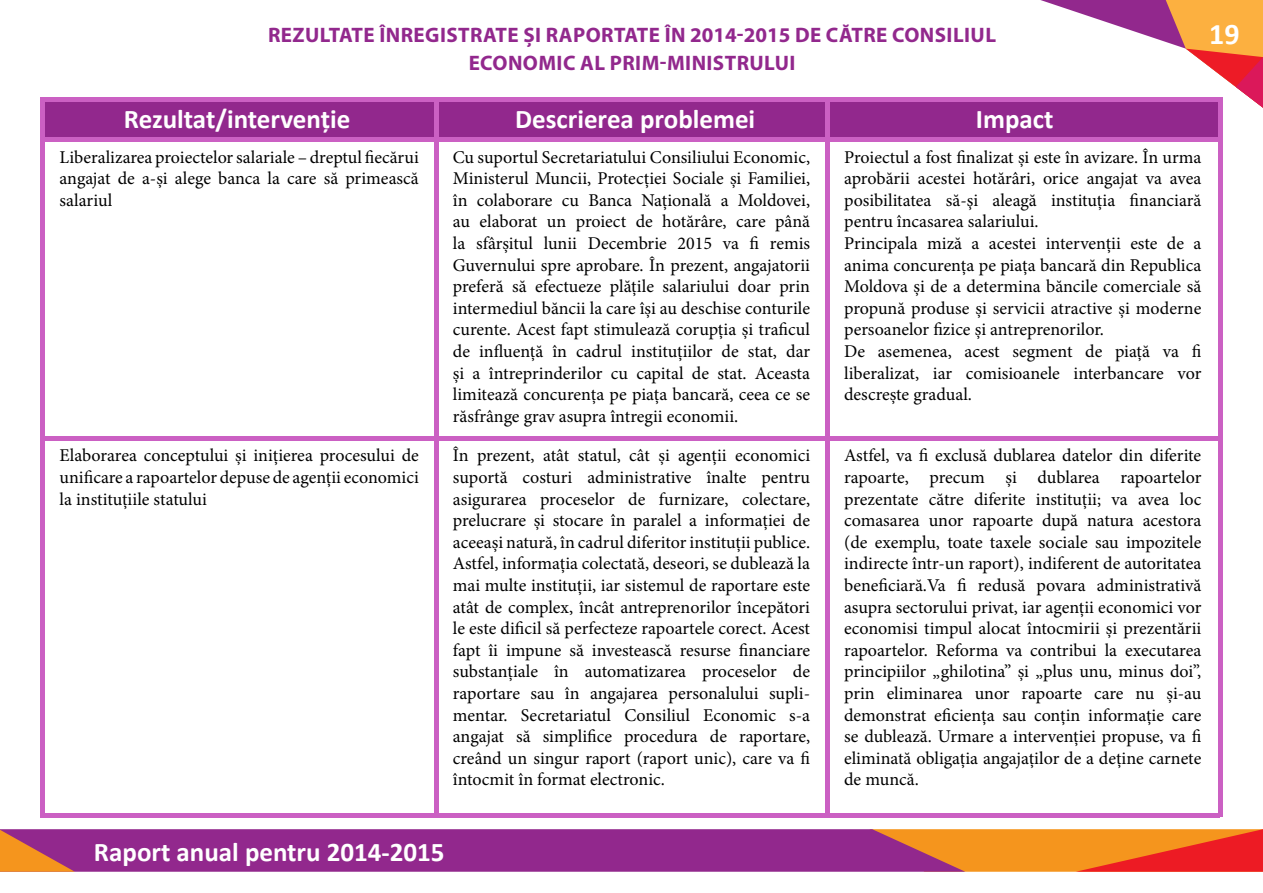
<style>
.page{position:relative;width:1263px;height:893px;background:#fff}
.page>*{position:absolute;margin:0;border:0;box-sizing:border-box;transform-origin:0 0}
.t1{font:700 30px "Calibri";color:#fff}
.t2{font:700 27px "Calibri";color:#fff}
.t3{font:700 21px "Myriad Pro";letter-spacing:.02em;color:#92288d}
.t4{font:18px/21.6px "Minion Pro";color:#000;text-align:justify}
</style>
<div class="page">
<div style="left:44px;top:100px;width:1176px;height:38px;background:#92288d"></div>
<hr style="left:42px;top:436px;width:1179px;height:4px;background:#cb60c3">
<div style="left:41px;top:137px;width:1181px;height:5px;background:#cb60c3"></div>
<hr style="left:41px;top:97px;width:1181px;height:4px;background:#cb60c3">
<hr style="left:41px;top:97px;width:4px;height:720px;background:#cb60c3">
<hr style="left:434px;top:99px;width:4px;height:718px;background:#cb60c3">
<hr style="left:825px;top:99px;width:4px;height:718px;background:#cb60c3">
<hr style="left:1218px;top:99px;width:4px;height:718px;background:#cb60c3">
<hr style="left:41px;top:814px;width:1179px;height:4px;background:#cb60c3">
<svg style="left:0;top:829px;width:1263px;height:43px;background:#b0416d"></svg>
<svg style="left:1040px;top:0;width:223px;height:108px"></svg>
<p class="t3" style="left:268px;top:21px;width:729px">REZULTATE ÎNREGISTRATE ȘI RAPORTATE ÎN 2014-2015 DE CĂTRE CONSILIUL</p>
<h1 class="t1" style="left:1209px;top:14px;width:32px">19</h1>
<p class="t3" style="left:469px;top:50px;width:328px">ECONOMIC AL PRIM-MINISTRULUI</p>
<h2 class="t2" style="left:124px;top:102px;width:228px">Rezultat/intervenție</h2>
<h2 class="t2" style="left:515px;top:102px;width:242px">Descrierea problemei</h2>
<h2 class="t2" style="left:976px;top:102px;width:79px">Impact</h2>
<p class="t4" style="left:60px;top:146px;width:361px">Liberalizarea proiectelor salariale – dreptul fiecărui angajat de a-și alege banca la care să primească salariul</p>
<p class="t4" style="left:844px;top:146px;width:359px;text-align:left">Proiectul a fost finalizat și este în avizare. În urma aprobării acestei hotărâri, orice angajat va avea posibilitatea să-şi aleagă instituția financiară pentru încasarea salariului.<br>Principala miză a acestei intervenții este de a anima concurența pe piața bancară din Republica Moldova și de a determina băncile comerciale să propună produse și servicii atractive și moderne persoanelor fizice și antreprenorilor.<br>De asemenea, acest segment de piață va fi liberalizat, iar comisioanele interbancare vor descrește gradual.</p>
<p class="t4" style="left:453px;top:146px;width:359px">Cu suportul Secretariatului Consiliului Economic, Ministerul Muncii, Protecției Sociale și Familiei, în colaborare cu Banca Națională a Moldovei, au elaborat un proiect de hotărâre, care până la sfârșitul lunii Decembrie 2015 va fi remis Guvernului spre aprobare. În prezent, angajatorii preferă să efectueze plățile salariului doar prin intermediul băncii la care își au deschise conturile curente. Acest fapt stimulează corupția și traficul de influență în cadrul instituțiilor de stat, dar și a întreprinderilor cu capital de stat. Aceasta limitează concurența pe piața bancară, ceea ce se răsfrânge grav asupra întregii economii.</p>
<p class="t4" style="left:453px;top:445px;width:359px">În prezent, atât statul, cât și agenții economici suportă costuri administrative înalte pentru asigurarea proceselor de furnizare, colectare, prelucrare și stocare în paralel a informației de aceeași natură, în cadrul diferitor instituții publice.<br>Astfel, informația colectată, deseori, se dublează la mai multe instituții, iar sistemul de raportare este atât de complex, încât antreprenorilor începători le este dificil să perfecteze rapoartele corect. Acest fapt îi impune să investească resurse financiare substanțiale în automatizarea proceselor de raportare sau în angajarea personalului supli&shy;mentar. Secretariatul Consiliul Economic s-a angajat să simplifice procedura de raportare, creând un singur raport (raport unic), care va fi întocmit în format electronic.</p>
<p class="t4" style="left:60px;top:445px;width:361px">Elaborarea conceptului și inițierea procesului de unificare a rapoartelor depuse de agenții economici la instituțiile statului</p>
<p class="t4" style="left:844px;top:445px;width:359px">Astfel, va fi exclusă dublarea datelor din diferite rapoarte, precum și dublarea rapoartelor prezentate către diferite instituții; va avea loc comasarea unor rapoarte după natura acestora (de exemplu, toate taxele sociale sau impozitele indirecte într-un raport), indiferent de autoritatea beneficiară.Va fi redusă povara administrativă asupra sectorului privat, iar agenții economici vor economisi timpul alocat întocmirii și prezentării rapoartelor. Reforma va contribui la executarea principiilor „ghilotina” și „plus unu, minus doi”, prin eliminarea unor rapoarte care nu și-au demonstrat eficiența sau conțin informație care se dublează. Urmare a intervenției propuse, va fi eliminată obligația angajaților de a deține carnete de muncă.</p>
<h2 class="t2" style="left:94px;top:834px;width:352px">Raport anual pentru 2014-2015</h2>
</div>
